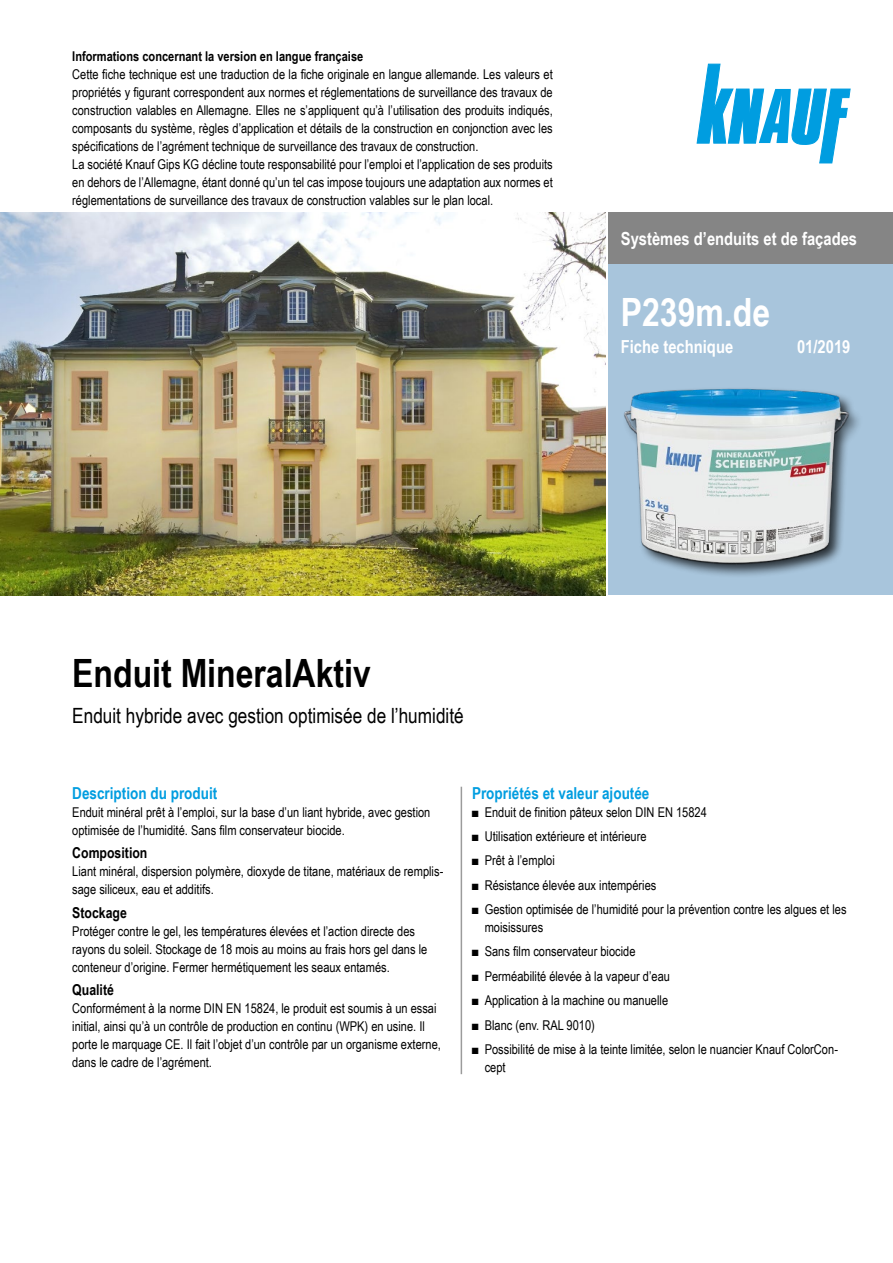
<style>
.page{position:relative;width:893px;height:1263px;background:#fff}
.page>*{position:absolute;margin:0;border:0;box-sizing:border-box;transform-origin:0 0}
.t1{font:700 39px "Arial Narrow";color:#000}
.t2{font:700 39px "Arial Narrow";color:#fff}
.t3{font:21px "Arial Narrow";color:#000}
.Sparte_TB{font:700 18px "Arial Narrow";color:#fff}
.Ausgabe_TB{font:700 18px "Arial Narrow";color:#fff}
.Ue3_11cyan_TB{font:700 16.5px "Arial Narrow";color:#009de0}
.Ue4_10schwarz_TB{font:700 15px "Arial Narrow";color:#000}
._01_Fließtext_dt{font:13.5px/18px "Arial Narrow";color:#000}
.Text_TB{font:13.5px/18px "Arial Narrow";color:#000}
._01_Fließtext_dt-2{font:700 13.5px "Arial Narrow";color:#000}
</style>
<div class="page">
<div style="left:608px;top:213px;width:285px;height:382px;background:#a8c5dc"></div>
<div style="left:608px;top:213px;width:285px;height:51px;background:#858585"></div>
<div style="left:622px;top:386px;width:241px;height:193px;background:#000;opacity:.75"></div>
<img style="left:622px;top:386px;width:228px;height:184px">
<img style="left:0;top:213px;width:606px;height:382px">
<svg style="left:697px;top:64px;width:153px;height:99px"></svg>
<hr style="left:461px;top:787px;width:1px;height:287px;background:#9b9b9b">
<p class="_01_Fließtext_dt-2" style="left:72px;top:46px;width:293px">Informations concernant la version en langue française</p>
<p class="_01_Fließtext_dt" style="left:72px;top:64px;width:482px;text-align:justify">Cette fiche technique est une traduction de la fiche originale en langue allemande. Les valeurs et propriétés y figurant correspondent aux normes et réglementations de surveillance des travaux de construction valables en Allemagne. Elles ne s’appliquent qu’à l’utilisation des produits indiqués, composants du système, règles d’application et détails de la construction en conjonction avec les spécifications de l’agrément technique de surveillance des travaux de construction.</p>
<p class="_01_Fließtext_dt" style="left:72px;top:154px;width:482px;text-align:justify">La société Knauf Gips KG décline toute responsabilité pour l’emploi et l’application de ses produits en dehors de l’Allemagne, étant donné qu’un tel cas impose toujours une adaptation aux normes et réglementations de surveillance des travaux de construction valables sur le plan local.</p>
<p class="Sparte_TB" style="left:621px;top:225px;width:238px">Systèmes d’enduits et de façades</p>
<h1 class="t2" style="left:621px;top:282px;width:151px">P239m.de</h1>
<h3 class="Sparte_TB" style="left:621px;top:333px;width:114px">Fiche technique</h3>
<p class="Ausgabe_TB" style="left:797px;top:333px;width:55px">01/2019</p>
<h1 class="t1" style="left:72px;top:644px;width:300px">Enduit MineralAktiv</h1>
<h2 class="t3" style="left:72px;top:700px;width:393px">Enduit hybride avec gestion optimisée de l’humidité</h2>
<p class="Ue3_11cyan_TB" style="left:72px;top:780px;width:147px">Description du produit</p>
<p class="Text_TB" style="left:72px;top:802px;width:360px">Enduit minéral prêt à l’emploi, sur la base d’un liant hybride, avec gestion optimisée de l’humidité. Sans film conservateur biocide.</p>
<p class="Ue4_10schwarz_TB" style="left:72px;top:841px;width:77px">Composition</p>
<p class="Text_TB" style="left:72px;top:862px;width:373px">Liant minéral, dispersion polymère, dioxyde de titane, matériaux de remplis&shy;sage siliceux, eau et additifs.</p>
<p class="Ue4_10schwarz_TB" style="left:72px;top:901px;width:56px">Stockage</p>
<p class="Text_TB" style="left:72px;top:921px;width:357px">Protéger contre le gel, les températures élevées et l’action directe des rayons du soleil. Stockage de 18 mois au moins au frais hors gel dans le conteneur d’origine. Fermer hermétiquement les seaux entamés.</p>
<p class="Ue4_10schwarz_TB" style="left:72px;top:978px;width:43px">Qualité</p>
<p class="Text_TB" style="left:72px;top:999px;width:370px">Conformément à la norme DIN EN 15824, le produit est soumis à un essai initial, ainsi qu’à un contrôle de production en continu (WPK) en usine. Il porte le marquage CE. Il fait l’objet d’un contrôle par un organisme externe, dans le cadre de l’agrément.</p>
<p class="Ue3_11cyan_TB" style="left:472px;top:780px;width:179px">Propriétés et valeur ajoutée</p>
<p class="_01_Fließtext_dt" style="left:472px;top:802px;width:236px">■ Enduit de finition pâteux selon DIN EN 15824</p>
<p class="_01_Fließtext_dt" style="left:472px;top:827px;width:176px">■ Utilisation extérieure et intérieure</p>
<p class="_01_Fließtext_dt" style="left:472px;top:851px;width:84px">■ Prêt à l’emploi</p>
<p class="_01_Fließtext_dt" style="left:472px;top:875px;width:186px">■ Résistance élevée aux intempéries</p>
<p class="_01_Fließtext_dt" style="left:485px;top:900px;width:363px;text-indent:-13px">■ Gestion optimisée de l’humidité pour la prévention contre les algues et les moisissures</p>
<p class="_01_Fließtext_dt" style="left:472px;top:942px;width:165px">■ Sans film conservateur biocide</p>
<p class="_01_Fließtext_dt" style="left:472px;top:966px;width:199px">■ Perméabilité élevée à la vapeur d’eau</p>
<p class="_01_Fließtext_dt" style="left:472px;top:991px;width:198px">■ Application à la machine ou manuelle</p>
<p class="_01_Fließtext_dt" style="left:472px;top:1015px;width:124px">■ Blanc (env. RAL 9010)</p>
<p class="_01_Fließtext_dt" style="left:485px;top:1040px;width:355px;text-indent:-13px">■ Possibilité de mise à la teinte limitée, selon le nuancier Knauf ColorCon&shy;cept</p>
</div>
